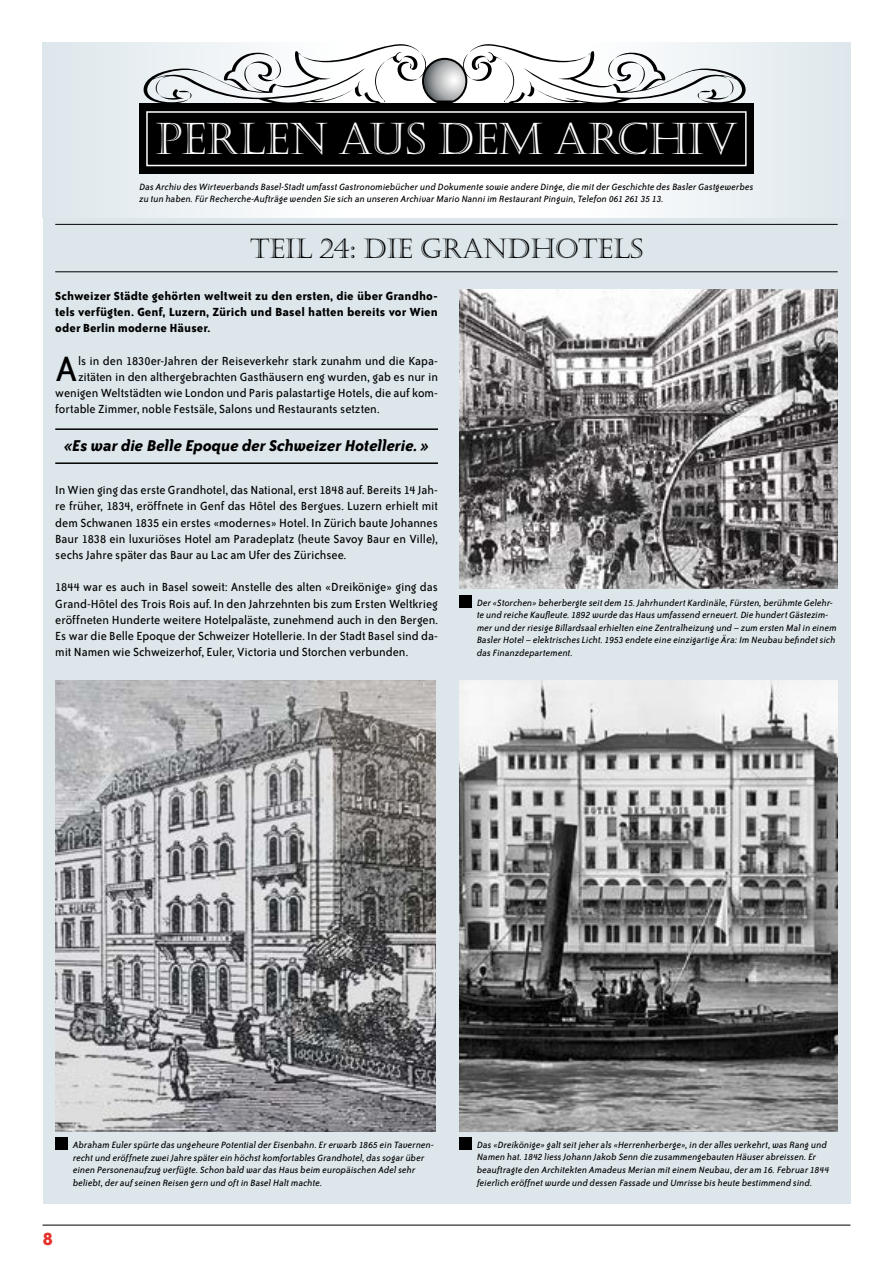
<style>
.page{position:relative;width:893px;height:1263px;background:#fff}
.page>*{position:absolute;margin:0;border:0;box-sizing:border-box;transform-origin:0 0}
.t1{font:43.5px "Castellar";color:#fff}
.t2{font:40.5px "Bailey Sans ITC";color:#000}
.t3{font:27px "Castellar";color:#000}
.t4{font:700 21px "Bailey Sans ITC";color:#e4312b}
.t5{font:italic 700 18px "Bailey Sans ITC";letter-spacing:-.01em;color:#000}
.t6{font:13.5px/16.2px "Bailey Sans ITC";letter-spacing:-.005em;color:#000;text-align:justify}
.t7{font:700 13.5px/16.2px "Bailey Sans ITC";letter-spacing:.005em;color:#000;text-align:justify}
.t8{font:italic 10.5px/12.6px "Bailey Sans ITC";letter-spacing:.005em;color:#000}
</style>
<div class="page">
<hr style="left:43px;top:1225px;width:807px;height:1px;background:#000">
<div style="left:43px;top:43px;width:807px;height:1161px;background:#dde7eb"></div>
<svg style="left:138px;top:43px;width:634px;height:174px"></svg>
<div style="left:139px;top:103px;width:615px;height:71px;background:#000"></div>
<div style="left:146px;top:111px;width:601px;height:55px;background:#000;border:2px solid #fff"></div>
<svg style="left:144px;top:44px;width:602px;height:59px;background:#d9dadb"></svg>
<div style="left:459px;top:1138px;width:12px;height:12px;background:#000"></div>
<div style="left:459px;top:596px;width:12px;height:12px;background:#000"></div>
<div style="left:55px;top:1138px;width:12px;height:12px;background:#000"></div>
<img style="left:55px;top:680px;width:381px;height:451px">
<img style="left:459px;top:680px;width:379px;height:451px">
<img style="left:459px;top:289px;width:379px;height:300px">
<hr style="left:55px;top:224px;width:783px;height:1px;background:#000">
<hr style="left:55px;top:271px;width:783px;height:1px;background:#000">
<hr style="left:55px;top:428px;width:383px;height:2px;background:#000">
<hr style="left:55px;top:462px;width:383px;height:2px;background:#000">
<h1 class="t1" style="left:155px;top:116px;width:584px">PERLEN AUS DEM ARCHIV</h1>
<p class="t8" style="left:139px;top:180px;width:616px">Das Archiv des Wirteverbands Basel-Stadt umfasst Gastronomiebücher und Dokumente sowie andere Dinge, die mit der Geschichte des Basler Gastgewerbes zu tun haben. Für Recherche-Aufträge wenden Sie sich an unseren Archivar Mario Nanni im Restaurant Pinguin, Telefon 061 261 35 13.</p>
<h3 class="t3" style="left:250px;top:234px;width:394px">TEIL 24: DIE GRANDHOTELS</h3>
<p class="t7" style="left:55px;top:287px;width:384px">Schweizer Städte gehörten weltweit zu den ersten, die über Grandho&shy;tels verfügten. Genf, Luzern, Zürich und Basel hatten bereits vor Wien oder Berlin moderne Häuser.</p>
<h2 class="t2" style="left:55px;top:347px;width:24px">A</h2>
<p class="t6" style="left:78px;top:353px;width:361px">ls in den 1830er-Jahren der Reiseverkehr stark zunahm und die Kapa-</p>
<p class="t6" style="left:78px;top:369px;width:361px">zitäten in den althergebrachten Gasthäusern eng wurden, gab es nur in</p>
<p class="t6" style="left:55px;top:385px;width:384px">wenigen Weltstädten wie London und Paris palastartige Hotels, die auf kom-</p>
<p class="t6" style="left:55px;top:401px;width:326px">fortable Zimmer, noble Festsäle, Salons und Restaurants setzten.</p>
<h3 class="t5" style="left:64px;top:436px;width:367px">«Es war die Belle Epoque der Schweizer Hotellerie. »</h3>
<p class="t6" style="left:55px;top:482px;width:384px">In Wien ging das erste Grandhotel, das National, erst 1848 auf. Bereits 14 Jah&shy;re früher, 1834, eröffnete in Genf das Hôtel des Bergues. Luzern erhielt mit dem Schwanen 1835 ein erstes «modernes» Hotel. In Zürich baute Johannes Baur 1838 ein luxuriöses Hotel am Paradeplatz (heute Savoy Baur en Ville), sechs Jahre später das Baur au Lac am Ufer des Zürichsee.</p>
<p class="t6" style="left:55px;top:579px;width:384px">1844 war es auch in Basel soweit: Anstelle des alten «Dreikönige» ging das Grand-Hôtel des Trois Rois auf. In den Jahrzehnten bis zum Ersten Weltkrieg eröffneten Hunderte weitere Hotelpaläste, zunehmend auch in den Bergen.<br>Es war die Belle Epoque der Schweizer Hotellerie. In der Stadt Basel sind da&shy;mit Namen wie Schweizerhof, Euler, Victoria und Storchen verbunden.</p>
<p class="t8" style="left:477px;top:596px;width:361px">Der «Storchen» beherbergte seit dem 15. Jahrhundert Kardinäle, Fürsten, berühmte Gelehr&shy;te und reiche Kaufleute. 1892 wurde das Haus umfassend erneuert. Die hundert Gästezim&shy;mer und der riesige Billardsaal erhielten eine Zentralheizung und – zum ersten Mal in einem Basler Hotel – elektrisches Licht. 1953 endete eine einzigartige Ära: Im Neubau befindet sich das Finanzdepartement.</p>
<h3 class="t4" style="left:43px;top:1228px;width:12px">8</h3>
<p class="t8" style="left:73px;top:1139px;width:362px">Abraham Euler spürte das ungeheure Potential der Eisenbahn. Er erwarb 1865 ein Tavernen&shy;recht und eröffnete zwei Jahre später ein höchst komfortables Grandhotel, das sogar über einen Personenaufzug verfügte. Schon bald war das Haus beim europäischen Adel sehr beliebt, der auf seinen Reisen gern und oft in Basel Halt machte.</p>
<p class="t8" style="left:477px;top:1138px;width:354px">Das «Dreikönige» galt seit jeher als «Herrenherberge», in der alles verkehrt, was Rang und Namen hat. 1842 liess Johann Jakob Senn die zusammengebauten Häuser abreissen. Er beauftragte den Architekten Amadeus Merian mit einem Neubau, der am 16. Februar 1844 feierlich eröffnet wurde und dessen Fassade und Umrisse bis heute bestimmend sind.</p>
</div>
